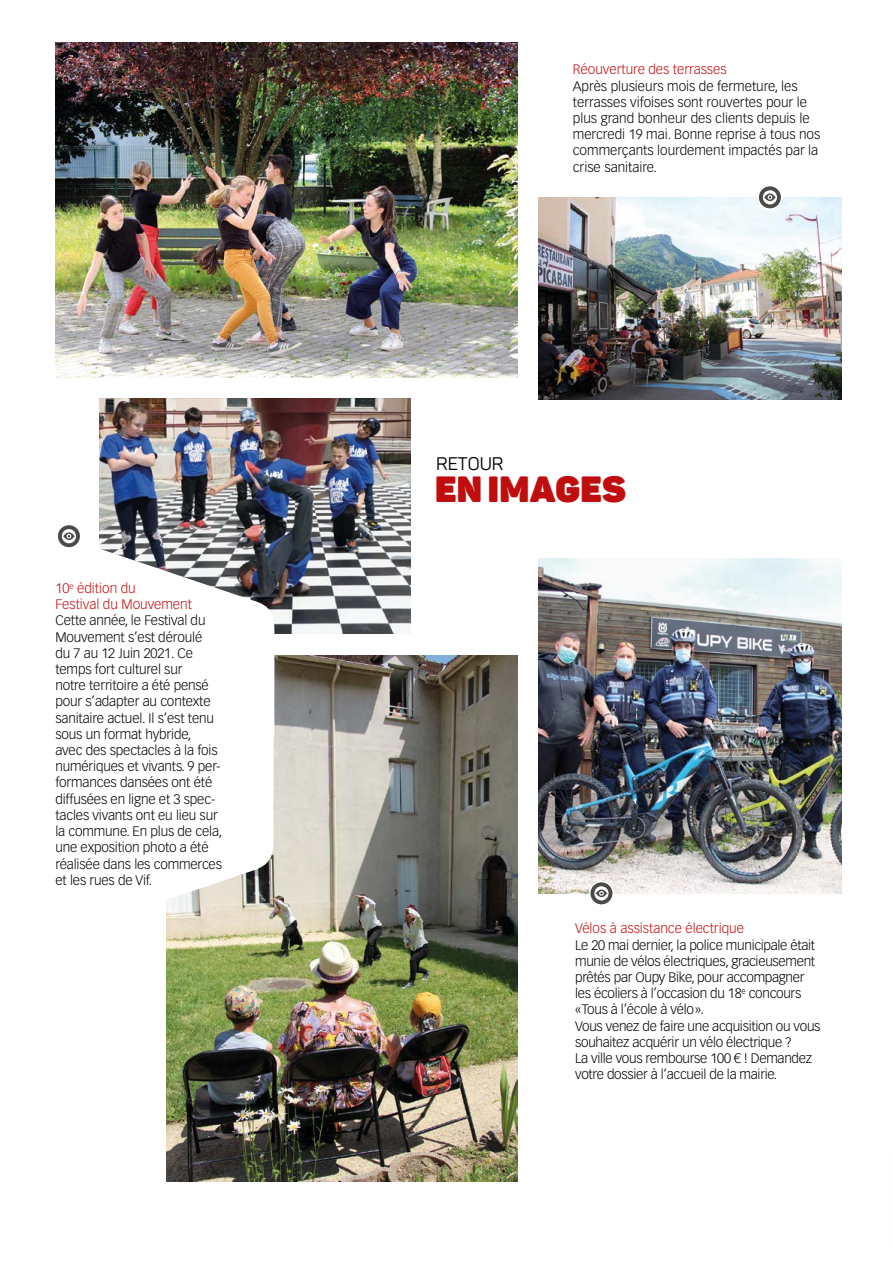
<style>
.page{position:relative;width:893px;height:1263px;background:#fff}
.page>*{position:absolute;margin:0;border:0;box-sizing:border-box;transform-origin:0 0}
.t1{font:900 36px "Panton";letter-spacing:.01em;color:#c00d0e}
.t2{font:18px "Panton";color:#000}
.t3{font:300 13.5px/16.2px "Vectora LT Std";letter-spacing:-.01em;color:#000}
.t4{font:300 13.5px/16.2px "Vectora LT Std";color:#c00d0e}
</style>
<div class="page">
<img style="left:99px;top:398px;width:311px;height:236px">
<img style="left:55px;top:43px;width:462px;height:334px">
<img style="left:539px;top:198px;width:303px;height:202px">
<img style="left:167px;top:655px;width:350px;height:526px">
<img style="left:99px;top:508px;width:175px;height:111px">
<svg style="left:99px;top:619px;width:175px;height:344px"></svg>
<svg style="left:57px;top:524px;width:24px;height:24px"></svg>
<div style="left:56px;top:524px;width:25px;height:25px;border:2px solid #fff;border-radius:50%"></div>
<svg style="left:62px;top:529px;width:14px;height:14px"></svg>
<img style="left:539px;top:558px;width:303px;height:335px">
<svg style="left:590px;top:881px;width:23px;height:24px"></svg>
<div style="left:589px;top:881px;width:25px;height:25px;border:2px solid #fff;border-radius:50%"></div>
<svg style="left:594px;top:886px;width:14px;height:14px"></svg>
<svg style="left:758px;top:186px;width:24px;height:23px"></svg>
<div style="left:757px;top:185px;width:25px;height:25px;border:2px solid #fff;border-radius:50%"></div>
<svg style="left:763px;top:190px;width:14px;height:14px"></svg>
<p class="t4" style="left:55px;top:580px;width:138px">10<sup>e</sup> édition du<br>Festival du Mouvement</p>
<p class="t3" style="left:55px;top:613px;width:168px">Cette année, le Festival du<br>Mouvement s’est déroulé<br>du 7 au 12 Juin 2021. Ce temps fort culturel sur<br>notre territoire a été pensé pour s’adapter au contexte sanitaire actuel. Il s’est tenu sous un format hybride,<br>avec des spectacles à la fois numériques et vivants. 9 per&shy;formances dansées ont été diffusées en ligne et 3 spec&shy;tacles vivants ont eu lieu sur la commune. En plus de cela, une exposition photo a été réalisée dans les commerces et les rues de Vif.</p>
<p class="t4" style="left:573px;top:62px;width:155px">Réouverture des terrasses</p>
<p class="t3" style="left:573px;top:78px;width:249px">Après plusieurs mois de fermeture, les terrasses vifoises sont rouvertes pour le plus grand bonheur des clients depuis le mercredi 19 mai. Bonne reprise à tous nos commerçants lourdement impactés par la crise sanitaire.</p>
<h2 class="t2" style="left:436px;top:452px;width:69px">RETOUR</h2>
<h1 class="t1" style="left:435px;top:466px;width:192px">EN IMAGES</h1>
<p class="t4" style="left:575px;top:921px;width:170px">Vélos à assistance électrique</p>
<p class="t3" style="left:575px;top:937px;width:247px">Le 20 mai dernier, la police municipale était munie de vélos électriques, gracieusement prêtés par Oupy Bike, pour accompagner les écoliers à l’occasion du 18<sup>e</sup> concours «Tous à l’école à vélo».<br>Vous venez de faire une acquisition ou vous souhaitez acquérir un vélo électrique ?<br>La ville vous rembourse 100 € ! Demandez votre dossier à l’accueil de la mairie.</p>
</div>
